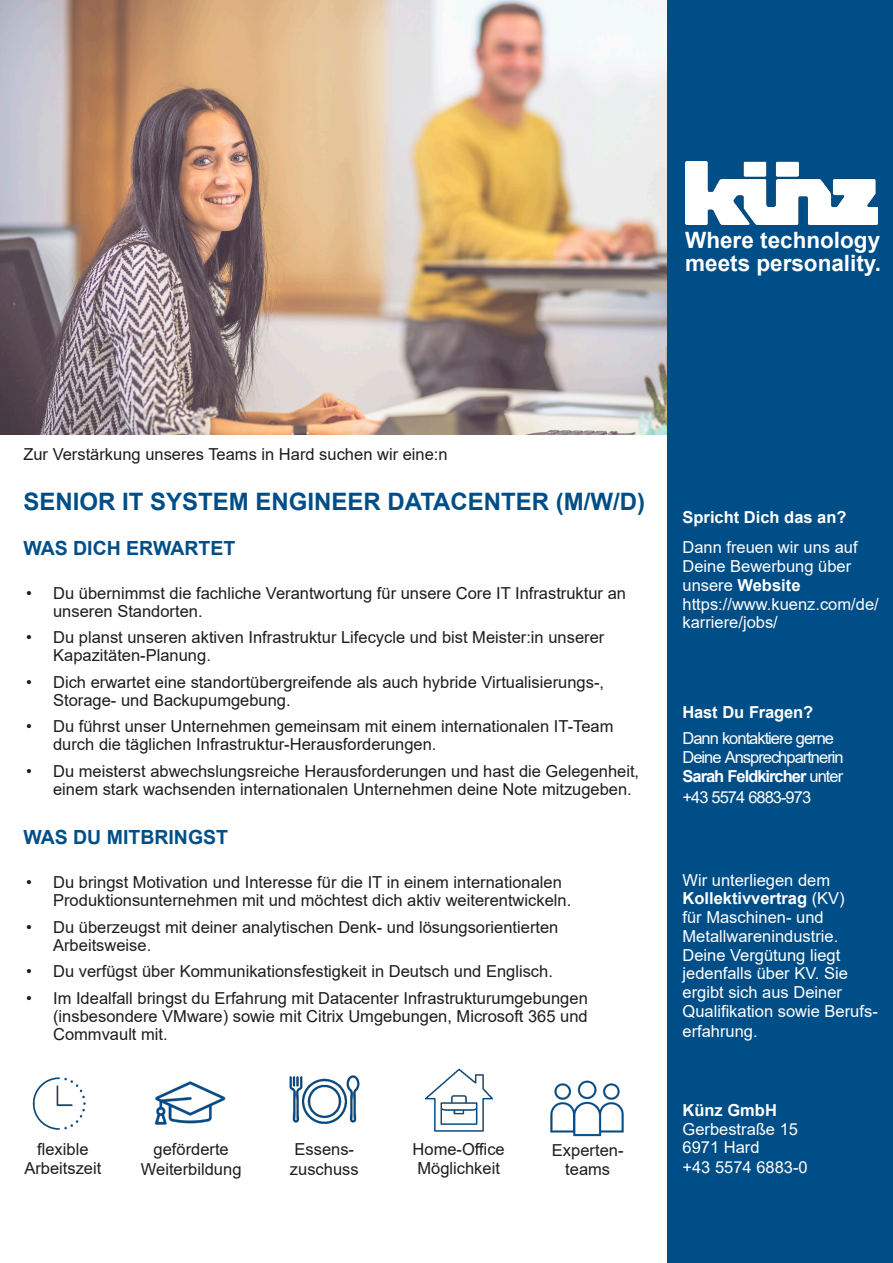
<style>
.page{position:relative;width:893px;height:1263px;background:#fff}
.page>*{position:absolute;margin:0;border:0;box-sizing:border-box;transform-origin:0 0}
.t1{font:700 24px "Arial";color:#004e87}
.t2{font:700 22.5px "Arial";color:#fff}
.t3{font:700 19.5px "Arial";color:#004e87}
.t4{font:16.5px/18px "Arial";color:#1d1d1b}
.t5{font:16.5px/18.8px "Arial";color:#fff}
.t6{font:16.5px/18.8px "Arial";letter-spacing:-.06em;color:#fff}
.t7{font:700 16.5px "Arial";color:#fff}
.s1{font-weight:700}
</style>
<div class="page">
<img style="left:0;top:0;width:668px;height:435px">
<div style="left:668px;top:0;width:225px;height:1263px;background:#004e87"></div>
<img style="left:154px;top:1081px;width:72px;height:44px">
<img style="left:685px;top:162px;width:193px;height:63px">
<img style="left:32px;top:1077px;width:54px;height:53px">
<img style="left:289px;top:1075px;width:71px;height:49px">
<img style="left:425px;top:1068px;width:68px;height:64px">
<img style="left:550px;top:1080px;width:74px;height:57px">
<p class="t2" style="left:685px;top:225px;width:197px">Where technology</p>
<p class="t2" style="left:685px;top:247px;width:197px">meets personality.</p>
<p class="t4" style="left:23px;top:445px;width:426px">Zur Verstärkung unseres Teams in Hard suchen wir eine:n</p>
<p class="t1" style="left:23px;top:485px;width:623px">SENIOR IT SYSTEM ENGINEER DATACENTER (M/W/D)</p>
<p class="t3" style="left:23px;top:534px;width:213px">WAS DICH ERWARTET</p>
<p class="t4" style="left:53px;top:584px;width:574px;text-indent:-27px">• Du übernimmst die fachliche Verantwortung für unsere Core IT Infrastruktur an unseren Standorten.</p>
<p class="t4" style="left:53px;top:628px;width:553px;text-indent:-27px">• Du planst unseren aktiven Infrastruktur Lifecycle und bist Meister:in unserer<br>Kapazitäten-Planung.</p>
<p class="t4" style="left:53px;top:673px;width:552px;text-indent:-27px">• Dich erwartet eine standortübergreifende als auch hybride Virtualisierungs-,<br>Storage- und Backupumgebung.</p>
<p class="t4" style="left:53px;top:717px;width:562px;text-indent:-27px">• Du führst unser Unternehmen gemeinsam mit einem internationalen IT-Team durch die täglichen Infrastruktur-Herausforderungen.</p>
<p class="t4" style="left:53px;top:762px;width:588px;text-indent:-27px">• Du meisterst abwechslungsreiche Herausforderungen und hast die Gelegenheit, einem stark wachsenden internationalen Unternehmen deine Note mitzugeben.</p>
<p class="t3" style="left:23px;top:823px;width:206px">WAS DU MITBRINGST</p>
<p class="t4" style="left:53px;top:873px;width:520px;text-indent:-27px">• Du bringst Motivation und Interesse für die IT in einem internationalen<br>Produktionsunternehmen mit und möchtest dich aktiv weiterentwickeln.</p>
<p class="t4" style="left:53px;top:918px;width:507px;text-indent:-27px">• Du überzeugst mit deiner analytischen Denk- und lösungsorientierten<br>Arbeitsweise.</p>
<p class="t4" style="left:26px;top:962px;width:528px">• Du verfügst über Kommunikationsfestigkeit in Deutsch und Englisch.</p>
<p class="t4" style="left:53px;top:989px;width:536px;text-align:justify;text-indent:-27px">• Im Idealfall bringst du Erfahrung mit Datacenter Infrastrukturumgebungen (insbesondere VMware) sowie mit Citrix Umgebungen, Microsoft 365 und Commvault mit.</p>
<p class="t4" style="left:37px;top:1140px;width:53px">flexible</p>
<p class="t4" style="left:24px;top:1159px;width:79px">Arbeitszeit</p>
<p class="t4" style="left:154px;top:1140px;width:77px">geförderte</p>
<p class="t4" style="left:141px;top:1160px;width:102px">Weiterbildung</p>
<p class="t4" style="left:295px;top:1140px;width:61px">Essens-</p>
<p class="t4" style="left:290px;top:1160px;width:70px">zuschuss</p>
<p class="t4" style="left:413px;top:1140px;width:94px">Home-Office</p>
<p class="t4" style="left:417px;top:1159px;width:84px">Möglichkeit</p>
<p class="t4" style="left:552px;top:1141px;width:73px">Experten-</p>
<p class="t4" style="left:565px;top:1160px;width:46px">teams</p>
<p class="t7" style="left:682px;top:506px;width:166px">Spricht Dich das an?</p>
<p class="t5" style="left:682px;top:538px;width:177px">Dann freuen wir uns auf<br>Deine Bewerbung über unsere <span class="s1">Website</span></p>
<p class="t5" style="left:682px;top:594px;width:198px">https://www.kuenz.com/de/ karriere/jobs/</p>
<p class="t7" style="left:682px;top:700px;width:132px">Hast Du Fragen?</p>
<p class="t6" style="left:682px;top:729px;width:163px">Dann kontaktiere gerne<br>Deine Ansprechpartnerin<br><span class="s1">Sarah Feldkircher</span> unter</p>
<p class="t6" style="left:682px;top:787px;width:130px">+43 5574 6883-973</p>
<p class="t5" style="left:682px;top:870px;width:164px">Wir unterliegen dem<br><span class="s1">Kollektivvertrag</span> (KV) für Maschinen- und<br>Metallwarenindustrie.</p>
<p class="t5" style="left:682px;top:945px;width:159px">Deine Vergütung liegt</p>
<p class="t5" style="left:682px;top:964px;width:167px">jedenfalls über KV. Sie</p>
<p class="t5" style="left:682px;top:982px;width:197px;line-height:19.4px">ergibt sich aus Deiner<br>Qualifikation sowie Berufs&shy;erfahrung.</p>
<p class="t7" style="left:682px;top:1098px;width:96px">Künz GmbH</p>
<p class="t5" style="left:682px;top:1119px;width:117px">Gerbestraße 15</p>
<p class="t5" style="left:682px;top:1138px;width:79px">6971 Hard</p>
<p class="t5" style="left:682px;top:1158px;width:127px">+43 5574 6883-0</p>
</div>
